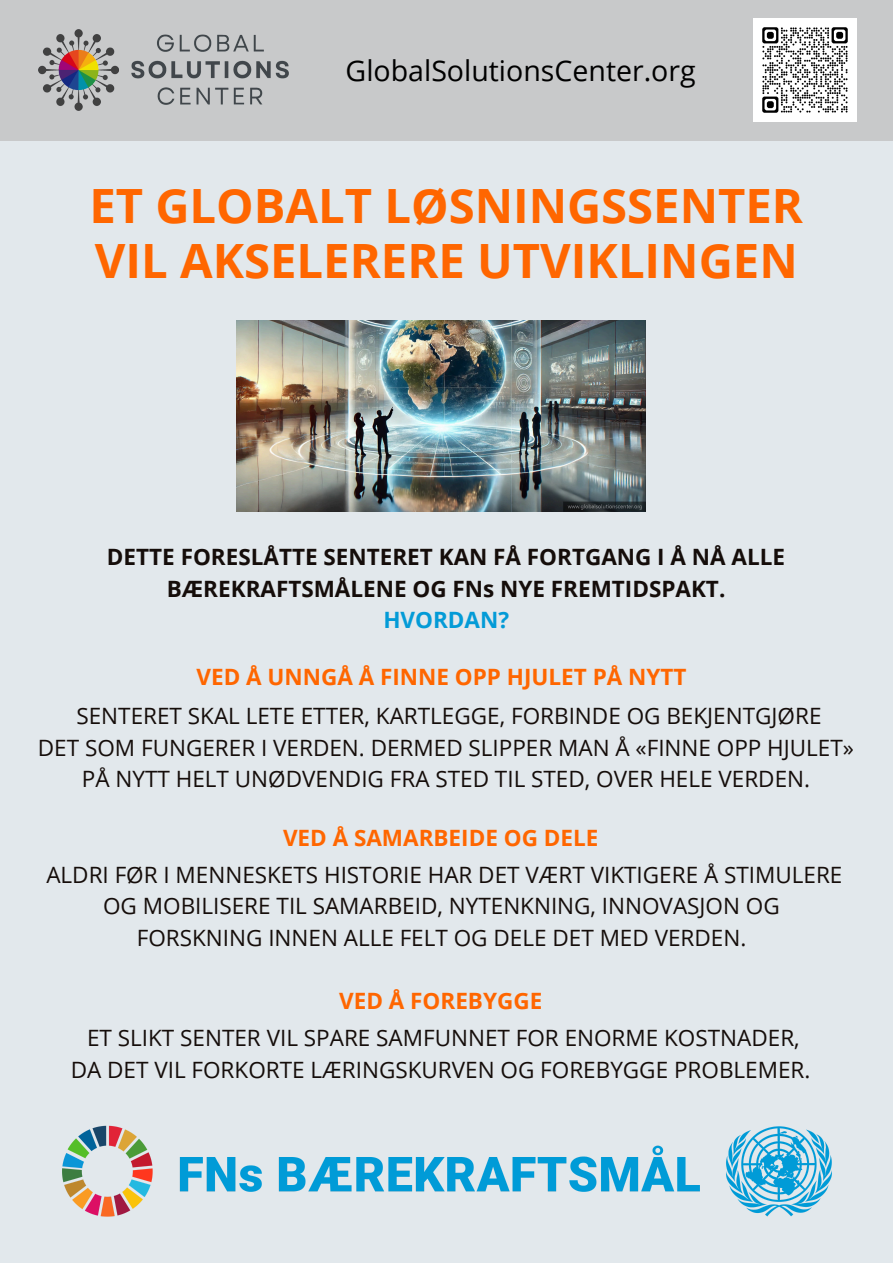
<style>
.page{position:relative;width:893px;height:1263px;background:#e2e8ec}
.page>*{position:absolute;margin:0;border:0;box-sizing:border-box;transform-origin:0 0}
.t1{font:700 47.25px/55.7px "Open Sans";color:#f60}
.t2{font:28.5px "Open Sans";color:#000}
.t3{font:22.5px/31.5px "Open Sans";color:#150d0a;text-align:center}
.t4{font:700 22.5px/31.5px "Open Sans";color:#150d0a;text-align:center}
.t5{font:700 22.5px "Open Sans";color:#f60}
.t6{font:700 22.5px "Open Sans";color:#039bd7}
</style>
<div class="page">
<div style="left:0;top:0;width:893px;height:141px;background:#c8c9ca"></div>
<img style="left:39px;top:30px;width:249px;height:81px">
<img style="left:753px;top:19px;width:103px;height:103px">
<img style="left:62px;top:1125px;width:770px;height:92px">
<img style="left:236px;top:320px;width:409px;height:191px">
<p class="t2" style="left:345px;top:51px;width:352px">GlobalSolutionsCenter.org</p>
<h1 class="t1" style="left:89px;top:177px;width:715px">ET GLOBALT LØSNINGSSENTER<br>VIL AKSELERERE UTVIKLINGEN</h1>
<p class="t4" style="left:107px;top:541px;width:679px">DETTE FORESLÅTTE SENTERET KAN FÅ FORTGANG I Å NÅ ALLE<br>BÆREKRAFTSMÅLENE OG FNs NYE FREMTIDSPAKT.</p>
<h2 class="t6" style="left:383px;top:604px;width:127px">HVORDAN?</h2>
<p class="t5" style="left:197px;top:661px;width:491px">VED Å UNNGÅ Å FINNE OPP HJULET PÅ NYTT</p>
<p class="t3" style="left:38px;top:700px;width:817px">SENTERET SKAL LETE ETTER, KARTLEGGE, FORBINDE OG BEKJENTGJØRE<br>DET SOM FUNGERER I VERDEN. DERMED SLIPPER MAN Å «FINNE OPP HJULET»<br>PÅ NYTT HELT UNØDVENDIG FRA STED TIL STED, OVER HELE VERDEN.</p>
<p class="t5" style="left:283px;top:822px;width:317px">VED Å SAMARBEIDE OG DELE</p>
<h3 class="t3" style="left:46px;top:858px;width:797px">ALDRI FØR I MENNESKETS HISTORIE HAR DET VÆRT VIKTIGERE Å STIMULERE<br>OG MOBILISERE TIL SAMARBEID, NYTENKNING, INNOVASJON OG<br>FORSKNING INNEN ALLE FELT OG DELE DET MED VERDEN.</h3>
<h4 class="t5" style="left:339px;top:985px;width:204px">VED Å FOREBYGGE</h4>
<h3 class="t3" style="left:71px;top:1021px;width:741px">ET SLIKT SENTER VIL SPARE SAMFUNNET FOR ENORME KOSTNADER,<br>DA DET VIL FORKORTE LÆRINGSKURVEN OG FOREBYGGE PROBLEMER.</h3>
</div>
